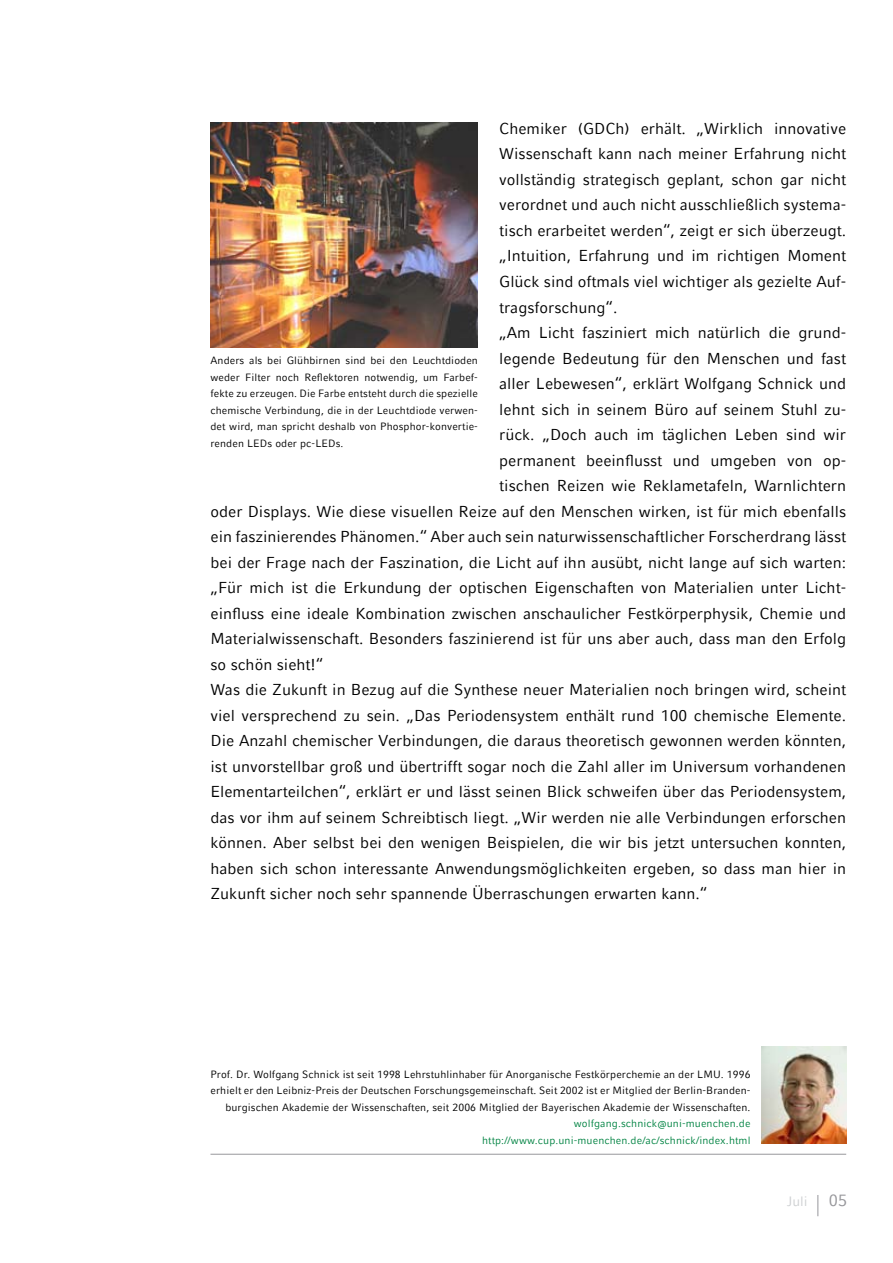
<style>
.page{position:relative;width:893px;height:1263px;background:#fff}
.page>*{position:absolute;margin:0;border:0;box-sizing:border-box;transform-origin:0 0}
.t1{font:16.5px "LMU Compatil Fact";color:#97979b}
.t2{font:15.75px "LMU Compatil Fact";color:#000}
.t3{font:13.5px "LMU Compatil Fact";color:#ced0d2}
.t4{font:10.5px/16.5px "LMU Compatil Fact";letter-spacing:.01em;color:#000;text-align:right}
.t5{font:10.5px/16.5px "LMU Compatil Fact";letter-spacing:.01em;color:#008342;text-align:right}
</style>
<div class="page">
<svg style="left:817px;top:1195px;width:1px;height:21px"></svg>
<img style="left:761px;top:1046px;width:85px;height:98px">
<hr style="left:210px;top:1154px;width:636px;height:1px;background:#97979b">
<img style="left:210px;top:122px;width:268px;height:225px">
<p class="t2" style="left:499px;top:119px;width:348px">Chemiker (GDCh) erhält. „Wirklich innovative</p>
<p class="t2" style="left:499px;top:145px;width:348px">Wissenschaft kann nach meiner Erfahrung nicht</p>
<p class="t2" style="left:499px;top:170px;width:348px">vollständig strategisch geplant, schon gar nicht</p>
<p class="t2" style="left:499px;top:196px;width:348px">verordnet und auch nicht ausschließlich systema-</p>
<p class="t2" style="left:499px;top:221px;width:348px">tisch erarbeitet werden“, zeigt er sich überzeugt.</p>
<p class="t2" style="left:499px;top:247px;width:348px">„Intuition, Erfahrung und im richtigen Moment</p>
<p class="t2" style="left:499px;top:272px;width:348px">Glück sind oftmals viel wichtiger als gezielte Auf-</p>
<p class="t2" style="left:499px;top:298px;width:120px">tragsforschung“.</p>
<p class="t2" style="left:499px;top:323px;width:348px">„Am Licht fasziniert mich natürlich die grund-</p>
<p class="t2" style="left:499px;top:349px;width:348px">legende Bedeutung für den Menschen und fast</p>
<p class="t2" style="left:499px;top:374px;width:348px">aller Lebewesen“, erklärt Wolfgang Schnick und</p>
<p class="t2" style="left:499px;top:400px;width:348px">lehnt sich in seinem Büro auf seinem Stuhl zu-</p>
<p class="t2" style="left:499px;top:425px;width:348px">rück. „Doch auch im täglichen Leben sind wir</p>
<p class="t2" style="left:499px;top:451px;width:348px">permanent beeinflusst und umgeben von op-</p>
<p class="t2" style="left:499px;top:476px;width:348px">tischen Reizen wie Reklametafeln, Warnlichtern</p>
<p class="t2" style="left:210px;top:502px;width:637px">oder Displays. Wie diese visuellen Reize auf den Menschen wirken, ist für mich ebenfalls</p>
<p class="t2" style="left:210px;top:527px;width:637px">ein faszinierendes Phänomen.“ Aber auch sein naturwissenschaftlicher Forscherdrang lässt</p>
<p class="t2" style="left:210px;top:553px;width:637px">bei der Frage nach der Faszination, die Licht auf ihn ausübt, nicht lange auf sich warten:</p>
<p class="t2" style="left:210px;top:578px;width:637px">„Für mich ist die Erkundung der optischen Eigenschaften von Materialien unter Licht-</p>
<p class="t2" style="left:210px;top:604px;width:637px">einfluss eine ideale Kombination zwischen anschaulicher Festkörperphysik, Chemie und</p>
<p class="t2" style="left:210px;top:629px;width:637px">Materialwissenschaft. Besonders faszinierend ist für uns aber auch, dass man den Erfolg</p>
<p class="t2" style="left:210px;top:655px;width:114px">so schön sieht!“</p>
<p class="t2" style="left:210px;top:680px;width:637px">Was die Zukunft in Bezug auf die Synthese neuer Materialien noch bringen wird, scheint</p>
<p class="t2" style="left:210px;top:706px;width:637px">viel versprechend zu sein. „Das Periodensystem enthält rund 100 chemische Elemente.</p>
<p class="t2" style="left:210px;top:731px;width:637px">Die Anzahl chemischer Verbindungen, die daraus theoretisch gewonnen werden könnten,</p>
<p class="t2" style="left:210px;top:757px;width:637px">ist unvorstellbar groß und übertrifft sogar noch die Zahl aller im Universum vorhandenen</p>
<p class="t2" style="left:210px;top:782px;width:637px">Elementarteilchen“, erklärt er und lässt seinen Blick schweifen über das Periodensystem,</p>
<p class="t2" style="left:210px;top:808px;width:637px">das vor ihm auf seinem Schreibtisch liegt. „Wir werden nie alle Verbindungen erforschen</p>
<p class="t2" style="left:210px;top:833px;width:637px">können. Aber selbst bei den wenigen Beispielen, die wir bis jetzt untersuchen konnten,</p>
<p class="t2" style="left:210px;top:859px;width:637px">haben sich schon interessante Anwendungsmöglichkeiten ergeben, so dass man hier in</p>
<p class="t2" style="left:210px;top:884px;width:498px">Zukunft sicher noch sehr spannende Überraschungen erwarten kann.“</p>
<p class="t4" style="left:210px;top:352px;width:269px;text-align:justify">Anders als bei Glühbirnen sind bei den Leuchtdioden weder Filter noch Reflektoren notwendig, um Farbef&shy;fekte zu erzeugen. Die Farbe entsteht durch die spezielle chemische Verbindung, die in der Leuchtdiode verwen&shy;det wird, man spricht deshalb von Phosphor-konvertie&shy;renden LEDs oder pc-LEDs.</p>
<p class="t4" style="left:210px;top:1066px;width:542px">Prof. Dr. Wolfgang Schnick ist seit 1998 Lehrstuhlinhaber für Anorganische Festkörperchemie an der LMU. 1996 erhielt er den Leibniz-Preis der Deutschen Forschungsgemeinschaft. Seit 2002 ist er Mitglied der Berlin-Branden&shy;burgischen Akademie der Wissenschaften, seit 2006 Mitglied der Bayerischen Akademie der Wissenschaften.</p>
<p class="t5" style="left:482px;top:1115px;width:270px">wolfgang.schnick@uni-muenchen.de http://www.cup.uni-muenchen.de/ac/schnick/index.html</p>
<p class="t3" style="left:787px;top:1193px;width:22px">Juli</p>
<p class="t1" style="left:829px;top:1191px;width:20px">05</p>
</div>
